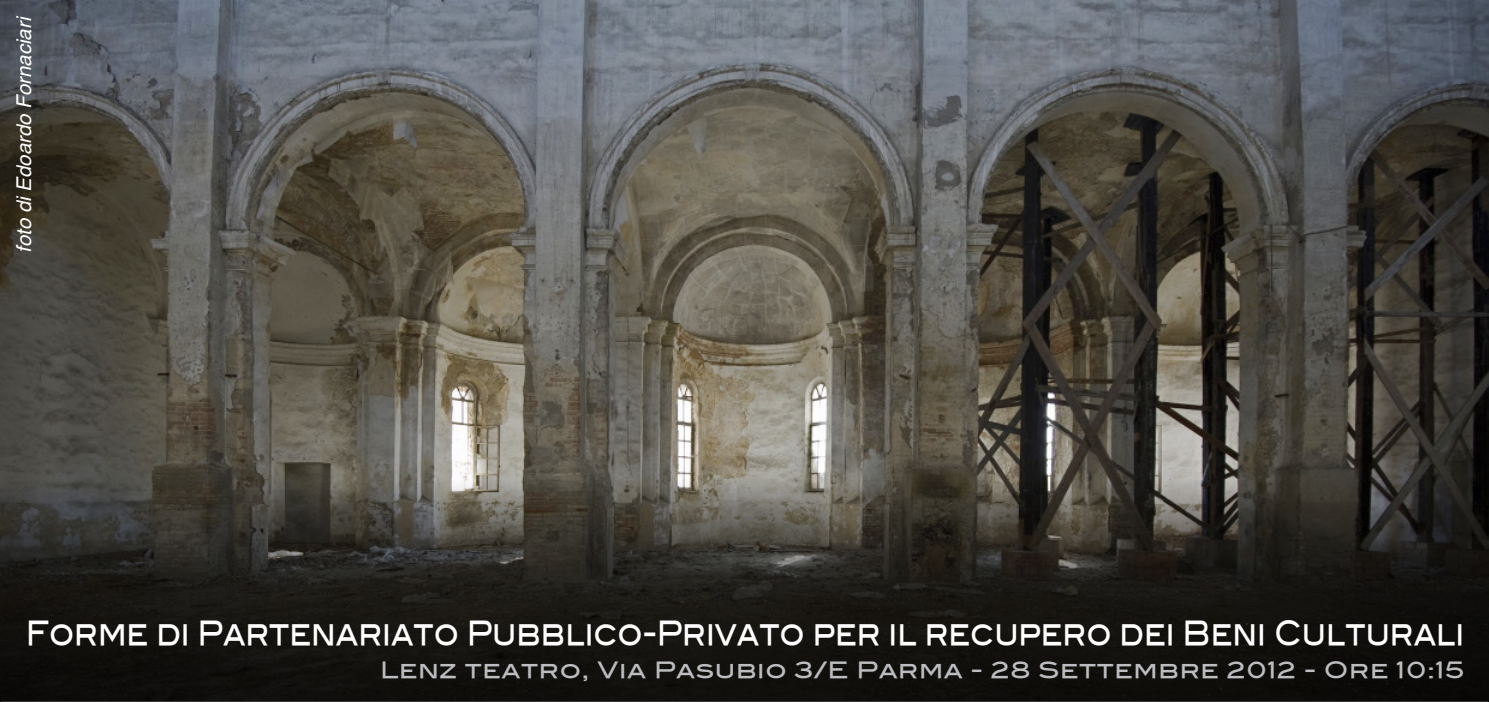
<style>
.page{position:relative;width:1489px;height:702px;background:#fff}
.page>*{position:absolute;margin:0;border:0;box-sizing:border-box;transform-origin:0 0}
.t1{font:33.25px "Blair Md ITCTT Medium";color:#fff;scale:.8 1}
.t2{font:22.5px "Blair Md ITCTT Medium";letter-spacing:.025em;color:#bcbdc0}
.t3{font:italic 20.5px "Helvetica";color:#fff}
</style>
<div class="page">
<img style="left:0;top:1px;width:1488px;height:472px">
<img style="left:0;top:473px;width:1488px;height:228px">
<p class="t3" style="left:8px;top:253px;width:238px;rotate:-90deg">foto di Edoardo Fornaciari</p>
<p class="t1" style="left:26px;top:605px;width:1799px">Forme di Partenariato Pubblico-Privato per il recupero dei Beni Culturali</p>
<p class="t2" style="left:380px;top:651px;width:1086px">Lenz teatro, Via Pasubio 3/E Parma - 28 Settembre 2012 - Ore 10:15</p>
</div>
